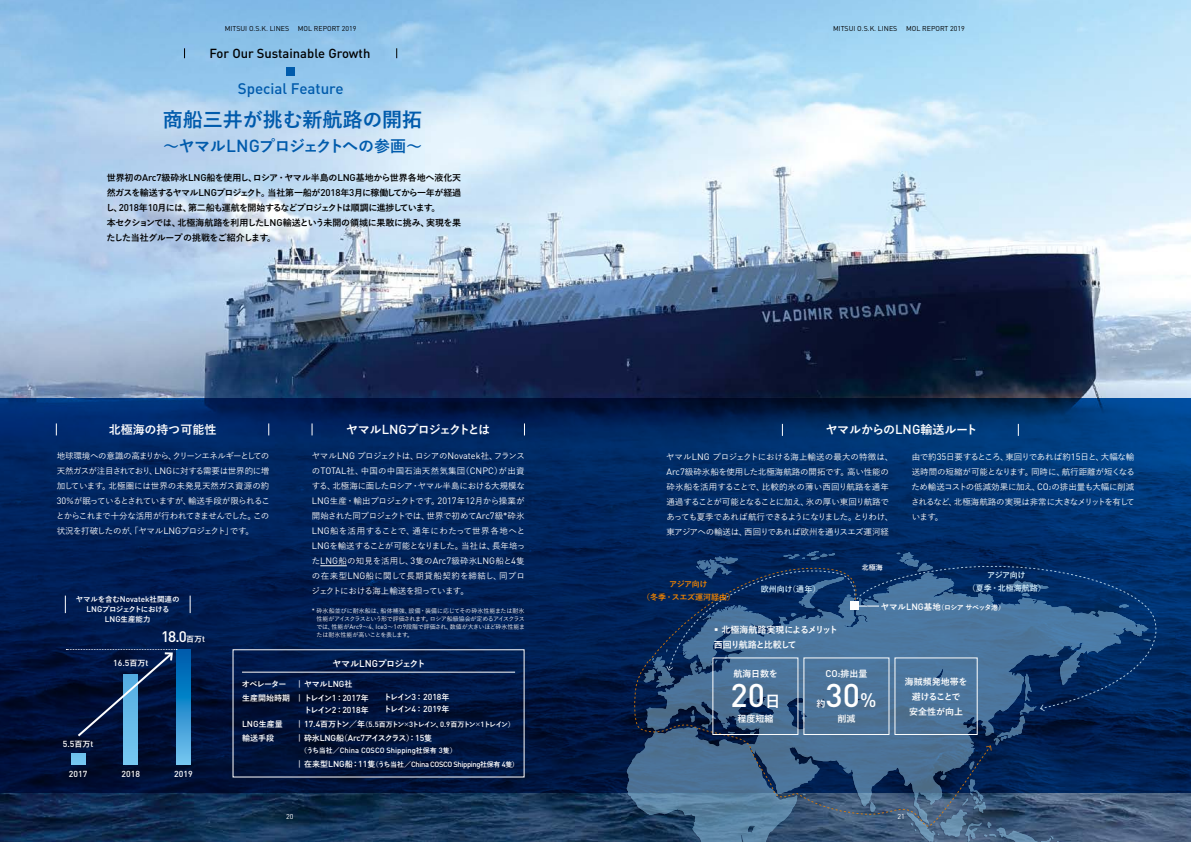
<style>
.page{position:relative;width:1191px;height:842px;background:#fff}
.page>*{position:absolute;margin:0;border:0;box-sizing:border-box;transform-origin:0 0}
.t1{font:500 32.4px "DIN Pro";color:#fff}
.t2{font:700 20px "Yu Go";color:#005bac}
.t3{font:700 16px "Yu Go";letter-spacing:-.06em;color:#005bac}
.t4{font:500 15.1px "DIN Pro";color:#005bac}
.t5{font:500 15.1px "DIN Pro";color:#fff}
.t6{font:500 13px "DIN Pro";color:#000}
.t7{font:700 12px "Yu Go";letter-spacing:-.14em;color:#fff}
.t8{font:700 12px "Yu Go";letter-spacing:-.02em;color:#fff}
.t9{font:700 12px "Yu Go";color:#fff}
.t10{font:700 9px/15px "Yu Go";letter-spacing:-.05em;color:#000}
.t11{font:700 9px/15px "Yu Go";letter-spacing:-.015em;color:#fff;text-align:center}
.t12{font:700 9px/15px "Yu Go";letter-spacing:-.1em;color:#fff}
.t13{font:700 9px "Yu Go";letter-spacing:-.08em;color:#fff}
.t14{font:500 8.6px "DIN Pro";color:#fff}
.t15{font:500 8.5px/15px "Yu Go";letter-spacing:-.03em;color:#fff;text-align:justify}
.t16{font:700 8px "Yu Go";letter-spacing:-.12em;color:#fff}
.t17{font:700 8px/14.3px "Yu Go";letter-spacing:-.005em;color:#fff}
.t18{font:700 8px/13px "Yu Go";color:#d3edfb;text-align:center}
.t19{font:700 8px/11.5px "Yu Go";letter-spacing:-.165em;color:#fff}
.t20{font:700 8px/13px "Yu Go";letter-spacing:-.02em;color:#f08300;text-align:center}
.t21{font:500 7.6px/14.3px "DIN Pro";letter-spacing:-.03em;color:#fff}
.t22{font:700 7.5px/10px "Yu Go";letter-spacing:-.035em;color:#fff;text-align:center}
.t23{font:7px "DIN Pro";color:#000}
.t24{font:700 7px "Yu Go";letter-spacing:-.155em;color:#fff}
.t25{font:700 7px "Yu Go";letter-spacing:-.08em;color:#fff}
.t26{font:7px "DIN Pro";color:#fff}
.t27{font:700 7px "Yu Go";letter-spacing:-.12em;color:#fff}
.t28{font:500 6px/8px "Yu Go";letter-spacing:-.035em;color:#fff;text-align:justify}
.s1{font-family:"DIN Pro";font-weight:500;font-size:17.3px}
.s2{font-family:"DIN Pro";font-weight:500;font-size:9.7px}
.s3{font-family:"DIN Pro";font-weight:500;font-size:13px}
.s4{font-family:"DIN Pro";font-weight:400;font-size:9.2px}
.s5{font-family:"DIN Pro";font-weight:400;font-size:6.5px}
.s6{font-family:"DIN Pro";font-weight:500;font-size:8.1px}
.s7{font-family:"Yu Go";font-weight:700;font-size:8px}
.s8{font-size:8.6px}
.s9{font-family:"DIN Pro";font-weight:400;font-size:8.6px}
.s10{font-family:"DIN Pro";font-weight:500;font-size:8.6px}
.s11{font-size:8px}
.s12{font-family:"DIN Pro";font-weight:500;font-size:7.6px}
.s13{font-family:"Yu Go";font-weight:700;font-size:7px}
.s14{font-weight:400;font-size:8.6px}
.s15{font-family:"DIN Pro";font-weight:400;font-size:5px}
.s16{font-size:8.5px}
.s17{font-family:"DIN Pro";font-weight:500;font-size:9.2px}
.s18{font-family:"Yu Go";font-weight:700;font-size:16px}
.s19{font-family:"DIN Pro";font-weight:500;font-size:5.3px}
.s20{font-size:19.4px}
</style>
<div class="page">
<img style="left:0;top:0;width:1191px;height:842px">
<svg style="left:0;top:398px;width:1191px;height:394px;background:#002257"></svg>
<div style="left:286px;top:67px;width:9px;height:9px;background:#005bac"></div>
<svg style="left:626px;top:551px;width:525px;height:291px;background:#173461"></svg>
<svg style="left:853px;top:555px;width:311px;height:154px;background:#0b3870"></svg>
<svg style="left:626px;top:556px;width:451px;height:286px;background:#33567f"></svg>
<svg style="left:320px;top:566px;width:27px;height:1px"></svg>
<div style="left:71px;top:753px;width:14px;height:12px;background:#72c4ef"></div>
<div style="left:124px;top:674px;width:14px;height:91px;background:#72c4ef"></div>
<svg style="left:176px;top:649px;width:15px;height:116px;background:#2a8fce"></svg>
<svg style="left:66px;top:649px;width:111px;height:89px;background:#112851"></svg>
<svg style="left:65px;top:596px;width:1px;height:17px"></svg>
<svg style="left:190px;top:596px;width:1px;height:17px"></svg>
<svg style="left:312px;top:423px;width:1px;height:12px"></svg>
<svg style="left:524px;top:423px;width:1px;height:12px"></svg>
<svg style="left:56px;top:423px;width:1px;height:12px"></svg>
<svg style="left:268px;top:423px;width:1px;height:12px"></svg>
<svg style="left:782px;top:424px;width:1px;height:12px"></svg>
<svg style="left:1018px;top:424px;width:1px;height:12px"></svg>
<hr style="left:242px;top:672px;width:273px;height:1px;background:#fff">
<p class="t23" style="left:225px;top:23px;width:133px">MITSUI O.S.K. LINES MOL REPORT 2019</p>
<p class="t23" style="left:833px;top:23px;width:133px">MITSUI O.S.K. LINES MOL REPORT 2019</p>
<h3 class="t6" style="left:209px;top:43px;width:162px">For Our Sustainable Growth</h3>
<h3 class="t4" style="left:238px;top:76px;width:107px">Special Feature</h3>
<h2 class="t2" style="left:163px;top:109px;width:261px">商船三井が挑む新航路の開拓</h2>
<h3 class="t3" style="left:163px;top:137px;width:260px">～ヤマル<span class="s1">LNG</span>プロジェクトへの参画～</h3>
<p class="t10" style="left:106px;top:171px;width:357px">世界初の<span class="s2">Arc7</span>級砕氷<span class="s2">LNG</span>船を使用し、ロシア・ヤマル半島の<span class="s2">LNG</span>基地から世界各地へ液化天然ガスを輸送するヤマル<span class="s2">LNG</span>プロジェクト。当社第一船が<span class="s2">2018</span>年<span class="s2">3</span>月に稼働してから一年が経過し、<span class="s2">2018</span>年<span class="s2">10</span>月には、第二船も運航を開始するなどプロジェクトは順調に進捗しています。<br>本セクションでは、北極海航路を利用した<span class="s2">LNG</span>輸送という未開の領域に果敢に挑み、実現を果たした当社グループの挑戦をご紹介します。</p>
<h3 class="t9" style="left:109px;top:423px;width:109px">北極海の持つ可能性</h3>
<h3 class="t7" style="left:346px;top:423px;width:145px">ヤマル<span class="s3">LNG</span>プロジェクトとは</h3>
<p class="t15" style="left:56px;top:447px;width:215px">地球環境への意識の高まりから、クリーンエネルギーとしての天然ガスが注目されており、<span class="s4">LNG</span>に対する需要は世界的に増加しています。北極圏には世界の未発見天然ガス資源の約<span class="s4">30</span>％が眠っているとされていますが、輸送手段が限られることからこれまで十分な活用が行われてきませんでした。この状況を打破したのが、「ヤマル<span class="s4">LNG</span>プロジェクト」です。</p>
<p class="t15" style="left:312px;top:447px;width:215px">ヤマル<span class="s4">LNG</span> プロジェクトは、ロシアの<span class="s4">Novatek</span>社、フランスの<span class="s4">TOTAL</span>社、中国の中国石油天然気集団（<span class="s4">CNPC</span>）が出資する、北極海に面したロシア・ヤマル半島における大規模な<span class="s4">LNG</span>生産・輸出プロジェクトです。<span class="s4">2017</span>年<span class="s4">12</span>月から操業が開始された同プロジェクトでは、世界で初めて<span class="s4">Arc7</span>級<span class="s4">*</span>砕氷<span class="s4">LNG</span>船を活用することで、通年にわたって世界各地へと<span class="s4">LNG</span>を輸送することが可能となりました。当社は、長年培った<span class="s4">LNG</span>船の知見を活用し、<span class="s4">3</span>隻の<span class="s4">Arc7</span>級砕氷<span class="s4">LNG</span>船と<span class="s4">4</span>隻の在来型<span class="s4">LNG</span>船に関して長期貸船契約を締結し、同プロジェクトにおける海上輸送を担っています。</p>
<p class="t28" style="left:316px;top:606px;width:210px;text-indent:-5px"><span class="s5">*</span> 砕氷船並びに耐氷船は、船体補強、設備・装備に応じてその砕氷性能または耐氷性能がアイスクラスという形で評価されます。ロシア船級協会が定めるアイスクラスでは、性能が<span class="s5">Arc9</span>～<span class="s5">4</span>、<span class="s5">Ice3</span>～<span class="s5">1</span>の<span class="s5">9</span>段階で評価され、数値が大きいほど砕氷性能または耐氷性能が高いことを表します。</p>
<p class="t22" style="left:76px;top:595px;width:105px">ヤマルを含む<span class="s6">Novatek</span>社関連の<br><span class="s6">LNG</span>プロジェクトにおける<br><span class="s6">LNG</span>生産能力</p>
<h3 class="t5" style="left:161px;top:624px;width:45px">18.0<span class="s7">百万</span><span class="s8">t</span></h3>
<p class="t14" style="left:113px;top:656px;width:37px">16.5<span class="s7">百万</span>t</p>
<p class="t14" style="left:63px;top:737px;width:32px">5.5<span class="s7">百万</span>t</p>
<p class="t14" style="left:69px;top:767px;width:20px">2017</p>
<p class="t14" style="left:122px;top:767px;width:20px">2018</p>
<p class="t14" style="left:174px;top:767px;width:20px">2019</p>
<p class="t13" style="left:332px;top:658px;width:95px">ヤマル<span class="s2">LNG</span>プロジェクト</p>
<p class="t17" style="left:242px;top:677px;width:128px;text-indent:56px"><span class="s9">|</span> ヤマル<span class="s10">LNG</span>社<br>生産開始時期 <span class="s9">|</span> トレイン<span class="s10">1</span>：<span class="s10">2017</span>年</p>
<p class="t16" style="left:304px;top:705px;width:66px">トレイン<span class="s10">2</span>：<span class="s10">2018</span>年</p>
<p class="t14" style="left:242px;top:717px;width:42px">LNG<span class="s7">生産量</span></p>
<p class="t24" style="left:298px;top:720px;width:218px"><span class="s9">|</span> <span class="s10">17.4</span><span class="s11">百万トン／年</span>（<span class="s12">5.5</span>百万トン×<span class="s12">3</span>トレイン、<span class="s12">0.9</span>百万トン×<span class="s12">1</span>トレイン）</p>
<p class="t16" style="left:242px;top:734px;width:33px">輸送手段</p>
<p class="t16" style="left:298px;top:734px;width:136px"><span class="s9">|</span> 砕氷<span class="s10">LNG</span>船（<span class="s10">Arc7</span>アイスクラス）：<span class="s10">15</span>隻</p>
<p class="t21" style="left:298px;top:742px;width:222px"><span class="s13">（うち当社／</span>China COSCO Shipping<span class="s13">社保有</span> 3<span class="s13">隻）<br></span><span class="s14">|</span> <span class="s7">在来型</span><span class="s8">LNG</span><span class="s7">船：</span><span class="s8">11</span><span class="s7">隻</span><span class="s13">（うち当社／</span>China COSCO Shipping<span class="s13">社保有</span> 4<span class="s13">隻）</span></p>
<p class="t16" style="left:242px;top:679px;width:46px">オペレーター</p>
<p class="t19" style="left:384px;top:692px;width:67px">トレイン<span class="s10">3</span>： <span class="s10">2018</span>年トレイン<span class="s10">4</span>： <span class="s10">2019</span>年</p>
<h3 class="t8" style="left:825px;top:423px;width:154px">ヤマルからの<span class="s3">LNG</span>輸送ルート</h3>
<p class="t15" style="left:666px;top:448px;width:228px;text-align:left">ヤマル<span class="s4">LNG</span> プロジェクトにおける海上輸送の最大の特徴は、<span class="s4">Arc7</span>級砕氷船を使用した北極海航路の開拓です。高い性能の砕氷船を活用することで、比較的氷の薄い西回り航路を通年通過することが可能となることに加え、氷の厚い東回り航路であっても夏季であれば航行できるようになりました。とりわけ、東アジアへの輸送は、西回りであれば欧州を通りスエズ運河経</p>
<p class="t15" style="left:911px;top:448px;width:225px">由で約<span class="s4">35</span>日要するところ、東回りであれば約<span class="s4">15</span>日と、大幅な輸送時間の短縮が可能となります。同時に、航行距離が短くなるため輸送コストの低減効果に加え、<span class="s4">CO</span><span class="s15">2</span>の排出量も大幅に削減されるなど、北極海航路の実現は非常に大きなメリットを有しています。</p>
<p class="t20" style="left:642px;top:577px;width:94px">アジア向け<br>（冬季・スエズ運河経由）</p>
<p class="t18" style="left:761px;top:582px;width:61px">欧州向け（通年）</p>
<p class="t27" style="left:862px;top:563px;width:22px">北極海</p>
<p class="t18" style="left:967px;top:569px;width:79px">アジア向け<br>（夏季・北極海航路）</p>
<p class="t25" style="left:881px;top:603px;width:126px"><span class="s16">ヤマル</span><span class="s17">LNG</span><span class="s16">基地</span>（ロシアサベッタ港）</p>
<p class="t12" style="left:712px;top:623px;width:128px">▪北極海航路実現によるメリット西回り航路と比較して</p>
<p class="t11" style="left:733px;top:666px;width:46px">航海日数を</p>
<h1 class="t1" style="left:730px;top:669px;width:52px">20<span class="s18">日</span></h1>
<p class="t11" style="left:737px;top:711px;width:37px">程度短縮</p>
<p class="t11" style="left:825px;top:666px;width:44px"><span class="s2">CO</span><span class="s19">2</span>排出量</p>
<h1 class="t1" style="left:825px;top:669px;width:52px">30<span class="s20">%</span></h1>
<p class="t11" style="left:837px;top:711px;width:19px">削減</p>
<p class="t11" style="left:816px;top:696px;width:10px">約</p>
<p class="t11" style="left:905px;top:674px;width:64px">海賊頻発地帯を避けることで<br>安全性が向上</p>
<p class="t26" style="left:286px;top:811px;width:9px">20</p>
<p class="t26" style="left:897px;top:811px;width:9px">21</p>
</div>
